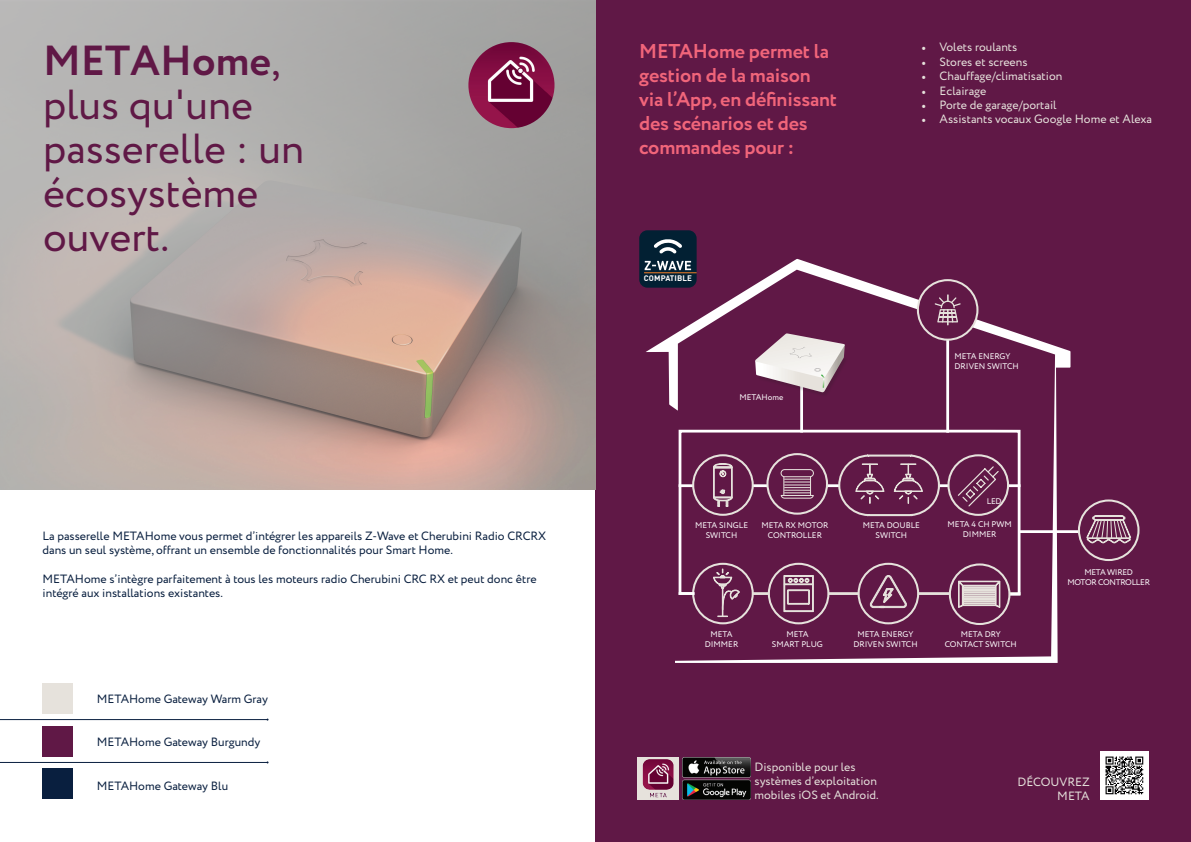
<style>
.page{position:relative;width:1191px;height:842px;background:#fff}
.page>*{position:absolute;margin:0;border:0;box-sizing:border-box;transform-origin:0 0}
.t1{font:42px/44px "Circe";color:#601846}
.t2{font:700 20px/24px "Circe";letter-spacing:-.01em;color:#f1657a}
.t3{font:12px/14.4px "Circe";color:#091f3f}
.t4{font:12px/14.4px "Circe";color:#e6e2dc;text-align:right}
.t5{font:8.2px/9.8px "Circe";color:#fff;text-align:center}
.t6{font:8.2px/9.8px "Circe";letter-spacing:-.03em;color:#fff;text-align:center}
.t7{font:700 8px "DINOT";letter-spacing:.01em;color:#fff}
.s1{font-weight:700}
.s2{font-family:"Minion Pro"}
</style>
<div class="page">
<div style="left:595px;top:0;width:596px;height:842px;background:#601846"></div>
<img style="left:0;top:0;width:595px;height:490px">
<img style="left:682px;top:757px;width:68px;height:42px">
<img style="left:1100px;top:752px;width:48px;height:48px">
<div style="left:638px;top:757px;width:41px;height:42px;background:#e6e2dc"></div>
<img style="left:642px;top:759px;width:32px;height:39px">
<hr style="left:0;top:762px;width:267px;height:1px;background:#091f3f">
<hr style="left:0;top:719px;width:267px;height:1px;background:#091f3f">
<svg style="left:646px;top:255px;width:425px;height:408px"></svg>
<hr style="left:1018px;top:530px;width:61px;height:3px;background:#fff">
<svg style="left:769px;top:564px;width:59px;height:59px"></svg>
<div style="left:768px;top:563px;width:61px;height:61px;border:2px solid #e6e2dc;border-radius:50%"></div>
<svg style="left:783px;top:597px;width:30px;height:15px"></svg>
<div style="left:693px;top:564px;width:59px;height:59px;background:#601846;border-radius:50%"></div>
<div style="left:692px;top:563px;width:61px;height:61px;border:2px solid #e6e2dc;border-radius:50%"></div>
<svg style="left:717px;top:597px;width:23px;height:20px"></svg>
<svg style="left:858px;top:564px;width:60px;height:59px"></svg>
<div style="left:857px;top:563px;width:62px;height:61px;border:2px solid #e6e2dc;border-radius:50%"></div>
<svg style="left:870px;top:597px;width:36px;height:11px"></svg>
<hr style="left:946px;top:335px;width:3px;height:98px;background:#fff">
<svg style="left:677px;top:428px;width:345px;height:169px"></svg>
<div style="left:1078px;top:499px;width:61px;height:62px;border:2px solid #e6e2dc;border-radius:50%"></div>
<svg style="left:1086px;top:515px;width:45px;height:28px"></svg>
<div style="left:757px;top:346px;width:90px;height:51px;background:#601846"></div>
<svg style="left:754px;top:333px;width:91px;height:60px"></svg>
<div style="left:918px;top:280px;width:59px;height:60px;background:#601846;border-radius:50%"></div>
<div style="left:917px;top:279px;width:61px;height:62px;border:2px solid #e6e2dc;border-radius:50%"></div>
<svg style="left:934px;top:294px;width:26px;height:31px"></svg>
<div style="left:639px;top:230px;width:57px;height:58px;background:#022033;border-radius:8px"></div>
<hr style="left:644px;top:272px;width:52px;height:1px;background:#f48026">
<svg style="left:644px;top:261px;width:47px;height:9px"></svg>
<svg style="left:654px;top:239px;width:28px;height:15px"></svg>
<svg style="left:950px;top:564px;width:59px;height:60px"></svg>
<div style="left:949px;top:563px;width:61px;height:62px;border:2px solid #e6e2dc;border-radius:50%"></div>
<svg style="left:958px;top:581px;width:42px;height:27px"></svg>
<img style="left:468px;top:42px;width:86px;height:86px;border-radius:43px">
<div style="left:43px;top:683px;width:30px;height:30px;background:#e6e2dc"></div>
<div style="left:43px;top:726px;width:30px;height:30px;background:#601846"></div>
<div style="left:43px;top:768px;width:30px;height:31px;background:#091f3f"></div>
<h1 class="t1" style="left:43px;top:40px;width:263px"><span class="s1">METAHome</span>, plus qu'une passerelle : un écosystème ouvert.</h1>
<h2 class="t2" style="left:639px;top:40px;width:199px">METAHome permet la gestion de la maison via l’App, en définissant des scénarios et des commandes pour :</h2>
<p class="t4" style="left:921px;top:41px;width:97px"><span class="s2">•</span> Volets roulants</p>
<p class="t4" style="left:921px;top:55px;width:107px"><span class="s2">•</span> Stores et screens</p>
<p class="t4" style="left:921px;top:69px;width:142px"><span class="s2">•</span> Chauffage/climatisation</p>
<p class="t4" style="left:921px;top:84px;width:66px"><span class="s2">•</span> Eclairage</p>
<p class="t4" style="left:921px;top:98px;width:137px"><span class="s2">•</span> Porte de garage/portail</p>
<p class="t4" style="left:921px;top:113px;width:232px"><span class="s2">•</span> Assistants vocaux Google Home et Alexa</p>
<p class="t3" style="left:43px;top:529px;width:505px">La passerelle METAHome vous permet d’intégrer les appareils Z-Wave et Cherubini Radio CRCRX dans un seul système, offrant un ensemble de fonctionnalités pour Smart Home.</p>
<p class="t3" style="left:43px;top:572px;width:495px">METAHome s’intègre parfaitement à tous les moteurs radio Cherubini CRC RX et peut donc être intégré aux installations existantes.</p>
<p class="t3" style="left:97px;top:692px;width:173px">METAHome Gateway Warm Gray</p>
<p class="t3" style="left:97px;top:735px;width:165px">METAHome Gateway Burgundy</p>
<p class="t3" style="left:97px;top:779px;width:133px">METAHome Gateway Blu</p>
<p class="t7" style="left:644px;top:272px;width:49px">COMPATIBLE</p>
<p class="t5" style="left:739px;top:393px;width:45px">METAHome</p>
<p class="t5" style="left:954px;top:351px;width:66px;text-align:left">META ENERGY<br>DRIVEN SWITCH</p>
<p class="t5" style="left:987px;top:496px;width:16px">LED</p>
<p class="t5" style="left:695px;top:520px;width:55px">META SINGLE<br>SWITCH</p>
<p class="t5" style="left:947px;top:519px;width:66px">META 4 CH PWM<br>DIMMER</p>
<p class="t5" style="left:761px;top:520px;width:68px">META RX MOTOR<br>CONTROLLER</p>
<p class="t5" style="left:862px;top:520px;width:59px">META DOUBLE<br>SWITCH</p>
<p class="t5" style="left:705px;top:630px;width:35px">META<br>DIMMER</p>
<p class="t5" style="left:772px;top:630px;width:52px">META<br>SMART PLUG</p>
<p class="t5" style="left:853px;top:630px;width:66px">META ENERGY<br>DRIVEN SWITCH</p>
<p class="t5" style="left:944px;top:630px;width:74px">META DRY<br>CONTACT SWITCH</p>
<p class="t6" style="left:1067px;top:567px;width:84px">META WIRED<br>MOTOR CONTROLLER</p>
<p class="t4" style="left:754px;top:760px;width:126px;text-align:left">Disponible pour les systèmes d’exploitation mobiles iOS et Android.</p>
<p class="t4" style="left:1017px;top:775px;width:74px">DÉCOUVREZ<br>META</p>
</div>
